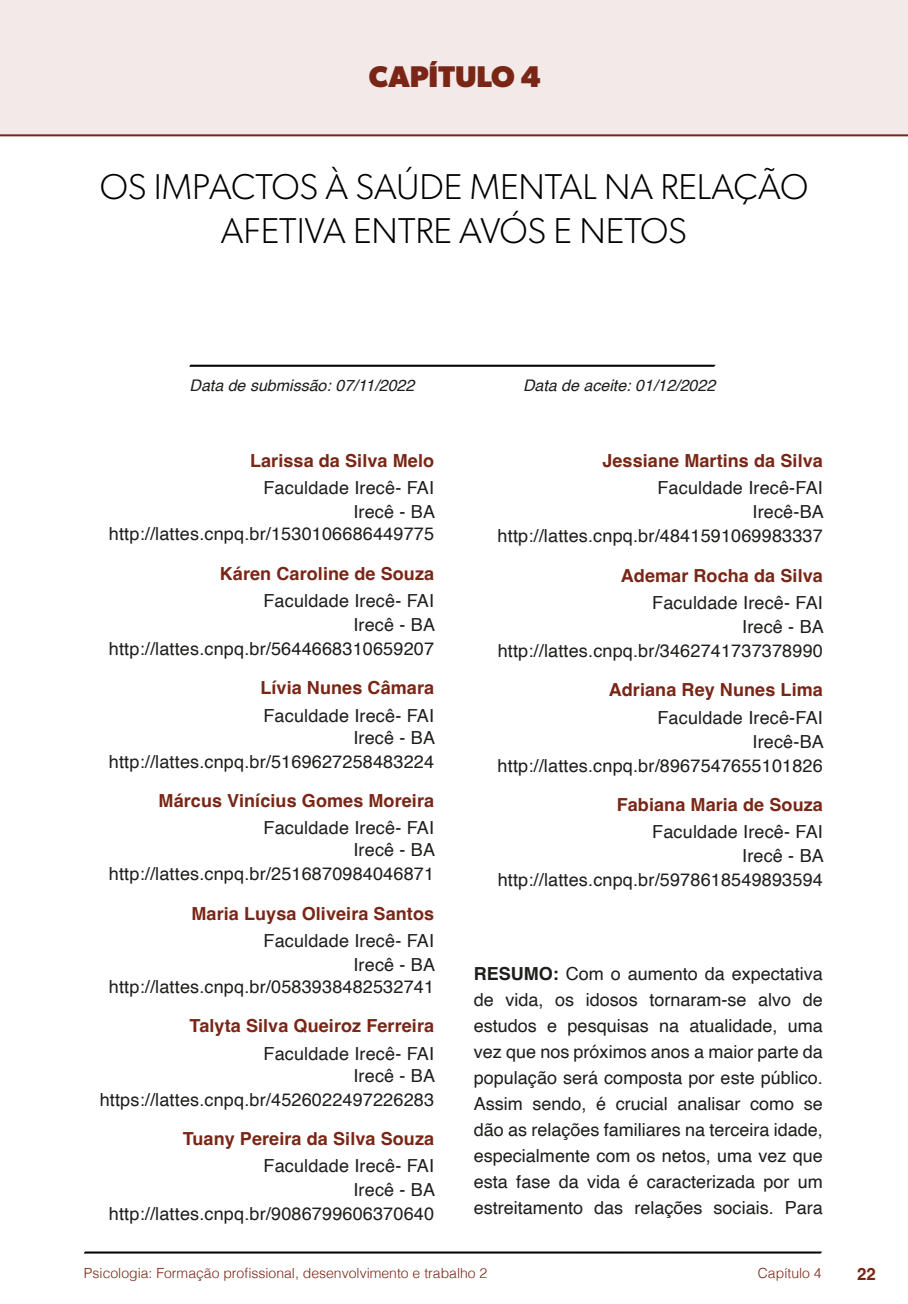
<style>
.page{position:relative;width:908px;height:1304px;background:#fff}
.page>*{position:absolute;margin:0;border:0;box-sizing:border-box;transform-origin:0 0}
.t1{font:300 36px/44px "Gibson";color:#000;text-align:center}
.t2{font:700 30px "Gibson";color:#7a2616}
.t3{font:18px/24px "Helvetica";letter-spacing:.01em;color:#1d1d1b;text-align:right}
.t4{font:700 18px "Helvetica";letter-spacing:.005em;color:#7a2616}
.t5{font:700 16.8px "Helvetica";color:#7a2616}
.t6{font:italic 16px "Helvetica";color:#1d1d1b}
.t7{font:300 14px "Helvetica";color:#7a2616}
.s1{font-weight:700}
</style>
<div class="page">
<svg style="left:84px;top:1251px;width:737px;height:3px;background:#515151"></svg>
<svg style="left:189px;top:364px;width:526px;height:3px;background:#4f4f4f"></svg>
<div style="left:0;top:0;width:907px;height:136px;background:#f2e9e8"></div>
<div style="left:44px;top:72px;width:68px;height:61px;background:#f2e9e8"></div>
<h2 class="t2" style="left:369px;top:58px;width:173px">CAPÍTULO 4</h2>
<h1 class="t1" style="left:100px;top:164px;width:709px">OS IMPACTOS À SAÚDE MENTAL NA RELAÇÃO<br>AFETIVA ENTRE AVÓS E NETOS</h1>
<p class="t6" style="left:189px;top:373px;width:226px">Data de submissão: 07/11/2022</p>
<p class="t4" style="left:250px;top:450px;width:185px">Larissa da Silva Melo</p>
<p class="t3" style="left:263px;top:477px;width:173px">Faculdade Irecê- FAI<br>Irecê - BA</p>
<p class="t3" style="left:109px;top:523px;width:326px">http://lattes.cnpq.br/1530106686449775</p>
<p class="t4" style="left:220px;top:562px;width:216px">Káren Caroline de Souza</p>
<p class="t3" style="left:109px;top:589px;width:327px">Faculdade Irecê- FAI<br>Irecê - BA http://lattes.cnpq.br/5644668310659207</p>
<p class="t4" style="left:260px;top:677px;width:175px">Lívia Nunes Câmara</p>
<p class="t3" style="left:263px;top:705px;width:173px;line-height:22px">Faculdade Irecê- FAI<br>Irecê - BA</p>
<p class="t3" style="left:109px;top:750px;width:326px">http://lattes.cnpq.br/5169627258483224</p>
<p class="t4" style="left:158px;top:790px;width:277px">Márcus Vinícius Gomes Moreira</p>
<p class="t3" style="left:263px;top:818px;width:173px;line-height:22px">Faculdade Irecê- FAI<br>Irecê - BA</p>
<p class="t3" style="left:109px;top:863px;width:326px">http://lattes.cnpq.br/2516870984046871</p>
<p class="t4" style="left:191px;top:902px;width:244px">Maria Luysa Oliveira Santos</p>
<p class="t3" style="left:263px;top:929px;width:173px">Faculdade Irecê- FAI<br>Irecê - BA</p>
<p class="t3" style="left:109px;top:975px;width:326px">http://lattes.cnpq.br/0583938482532741</p>
<p class="t4" style="left:189px;top:1015px;width:246px">Talyta Silva Queiroz Ferreira</p>
<p class="t3" style="left:263px;top:1043px;width:173px;line-height:22px">Faculdade Irecê- FAI<br>Irecê - BA</p>
<p class="t3" style="left:100px;top:1088px;width:336px">https://lattes.cnpq.br/4526022497226283</p>
<p class="t4" style="left:183px;top:1128px;width:253px">Tuany Pereira da Silva Souza</p>
<p class="t3" style="left:109px;top:1155px;width:327px">Faculdade Irecê- FAI<br>Irecê - BA http://lattes.cnpq.br/9086799606370640</p>
<p class="t6" style="left:523px;top:373px;width:194px">Data de aceite: 01/12/2022</p>
<p class="t4" style="left:602px;top:450px;width:222px">Jessiane Martins da Silva</p>
<p class="t3" style="left:497px;top:477px;width:327px">Faculdade Irecê-FAI<br>Irecê-BA http://lattes.cnpq.br/4841591069983337</p>
<p class="t4" style="left:620px;top:564px;width:203px">Ademar Rocha da Silva</p>
<p class="t3" style="left:497px;top:591px;width:327px">Faculdade Irecê- FAI<br>Irecê - BA http://lattes.cnpq.br/3462741737378990</p>
<p class="t4" style="left:608px;top:679px;width:215px">Adriana Rey Nunes Lima</p>
<p class="t3" style="left:497px;top:706px;width:327px">Faculdade Irecê-FAI<br>Irecê-BA http://lattes.cnpq.br/8967547655101826</p>
<p class="t4" style="left:616px;top:794px;width:207px">Fabiana Maria de Souza</p>
<p class="t3" style="left:497px;top:820px;width:327px">Faculdade Irecê- FAI<br>Irecê - BA http://lattes.cnpq.br/5978618549893594</p>
<p class="t3" style="left:473px;top:961px;width:350px;line-height:26px;text-align:justify"><span class="s1">RESUMO:</span> Com o aumento da expectativa de vida, os idosos tornaram-se alvo de estudos e pesquisas na atualidade, uma vez que nos próximos anos a maior parte da população será composta por este público.<br>Assim sendo, é crucial analisar como se dão as relações familiares na terceira idade, especialmente com os netos, uma vez que esta fase da vida é caracterizada por um estreitamento das relações sociais. Para</p>
<p class="t7" style="left:84px;top:1261px;width:405px">Psicologia: Formação profissional, desenvolvimento e trabalho 2</p>
<p class="t7" style="left:757px;top:1261px;width:65px">Capítulo 4</p>
<p class="t5" style="left:856px;top:1264px;width:20px">22</p>
</div>
